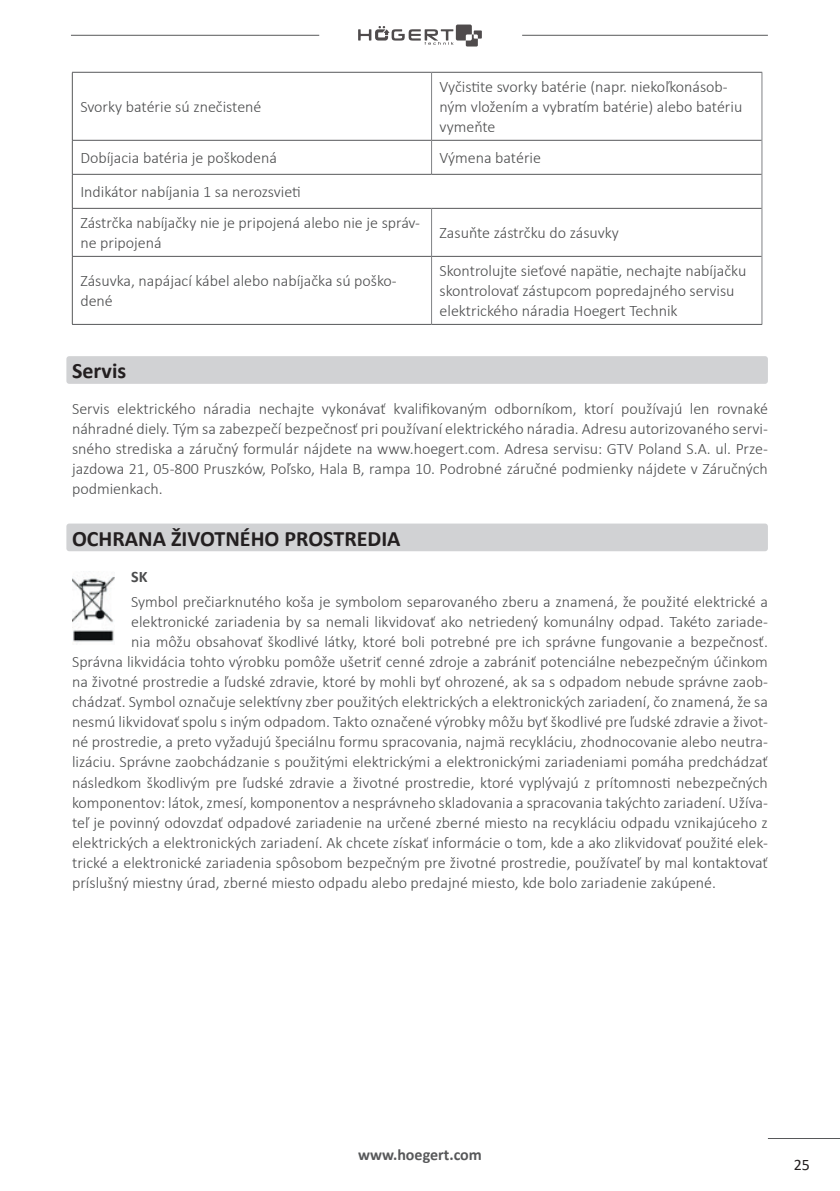
<style>
.page{position:relative;width:840px;height:1191px;background:#fff}
.page>*{position:absolute;margin:0;border:0;box-sizing:border-box;transform-origin:0 0}
.t1{font:700 22px "Calibri";color:#231f20}
.t2{font:300 16px/20px "Calibri";color:#4b4c4d}
.t3{font:700 16px "Calibri";color:#57585a}
.t4{font:16px "Calibri";color:#231f20}
.t5{font:700 16px "Calibri";color:#4b4c4d}
</style>
<div class="page">
<hr style="left:767px;top:1138px;width:72px;height:1px;background:#57585a">
<hr style="left:522px;top:35px;width:245px;height:1px;background:#57585a">
<hr style="left:71px;top:35px;width:248px;height:1px;background:#57585a">
<svg style="left:358px;top:25px;width:123px;height:22px"></svg>
<div style="left:66px;top:356px;width:701px;height:28px;background:#d1d2d4;border-radius:3px"></div>
<div style="left:66px;top:523px;width:701px;height:28px;background:#d1d2d4;border-radius:3px"></div>
<hr style="left:72px;top:72px;width:359px;height:1px;background:#57585a">
<hr style="left:72px;top:73px;width:1px;height:67px;background:#57585a">
<hr style="left:431px;top:72px;width:330px;height:1px;background:#57585a">
<hr style="left:72px;top:140px;width:359px;height:1px;background:#57585a">
<hr style="left:72px;top:141px;width:1px;height:33px;background:#57585a">
<hr style="left:431px;top:140px;width:330px;height:1px;background:#57585a">
<hr style="left:431px;top:73px;width:1px;height:67px;background:#808285">
<hr style="left:761px;top:73px;width:1px;height:67px;background:#808285">
<hr style="left:431px;top:141px;width:1px;height:33px;background:#808285">
<hr style="left:761px;top:140px;width:1px;height:34px;background:#808285">
<hr style="left:72px;top:174px;width:359px;height:1px;background:#57585a">
<hr style="left:72px;top:175px;width:1px;height:33px;background:#57585a">
<hr style="left:431px;top:174px;width:330px;height:1px;background:#57585a">
<hr style="left:72px;top:208px;width:359px;height:1px;background:#57585a">
<hr style="left:72px;top:209px;width:1px;height:47px;background:#57585a">
<hr style="left:431px;top:208px;width:330px;height:1px;background:#57585a">
<hr style="left:72px;top:256px;width:359px;height:1px;background:#57585a">
<hr style="left:72px;top:257px;width:1px;height:67px;background:#57585a">
<hr style="left:431px;top:256px;width:330px;height:1px;background:#57585a">
<hr style="left:72px;top:324px;width:359px;height:1px;background:#57585a">
<hr style="left:431px;top:324px;width:330px;height:1px;background:#57585a">
<hr style="left:761px;top:174px;width:1px;height:34px;background:#808285">
<hr style="left:431px;top:209px;width:1px;height:47px;background:#808285">
<hr style="left:761px;top:208px;width:1px;height:48px;background:#808285">
<hr style="left:431px;top:257px;width:1px;height:67px;background:#808285">
<hr style="left:761px;top:256px;width:1px;height:68px;background:#808285">
<img style="left:72px;top:571px;width:42px;height:71px">
<p class="t2" style="left:80px;top:97px;width:182px">Svorky batérie sú znečistené</p>
<p class="t2" style="left:439px;top:77px;width:304px">Vyčistite svorky batérie (napr. niekoľkonásob&shy;ným vložením a vybratím batérie) alebo batériu vymeňte</p>
<p class="t2" style="left:80px;top:148px;width:198px">Dobíjacia batéria je poškodená</p>
<p class="t2" style="left:439px;top:148px;width:103px">Výmena batérie</p>
<p class="t2" style="left:80px;top:176px;width:341px;line-height:31px">Indikátor nabíjania 1 sa nerozsvieti<br>Zástrčka nabíjačky nie je pripojená alebo nie je správ-</p>
<p class="t2" style="left:80px;top:233px;width:83px">ne pripojená</p>
<p class="t2" style="left:439px;top:223px;width:181px">Zasuňte zástrčku do zásuvky</p>
<p class="t2" style="left:80px;top:271px;width:318px">Zásuvka, napájací kábel alebo nabíjačka sú poško&shy;dené</p>
<p class="t2" style="left:439px;top:261px;width:308px">Skontrolujte sieťové napätie, nechajte nabíjačku skontrolovať zástupcom popredajného servisu elektrického náradia Hoegert Technik</p>
<h1 class="t1" style="left:72px;top:357px;width:56px">Servis</h1>
<p class="t2" style="left:72px;top:399px;width:697px;text-align:justify">Servis elektrického náradia nechajte vykonávať kvalifikovaným odborníkom, ktorí používajú len rovnaké náhradné diely. Tým sa zabezpečí bezpečnosť pri používaní elektrického náradia. Adresu autorizovaného servi&shy;sného strediska a záručný formulár nájdete na www.hoegert.com. Adresa servisu: GTV Poland S.A. ul. Prze&shy;jazdowa 21, 05-800 Pruszków, Poľsko, Hala B, rampa 10. Podrobné záručné podmienky nájdete v Záručných podmienkach.</p>
<h1 class="t1" style="left:72px;top:525px;width:330px">OCHRANA ŽIVOTNÉHO PROSTREDIA</h1>
<p class="t5" style="left:131px;top:566px;width:18px">SK</p>
<p class="t2" style="left:131px;top:592px;width:638px">Symbol prečiarknutého koša je symbolom separovaného zberu a znamená, že použité elektrické a</p>
<p class="t2" style="left:131px;top:612px;width:638px">elektronické zariadenia by sa nemali likvidovať ako netriedený komunálny odpad. Takéto zariade-</p>
<p class="t2" style="left:131px;top:632px;width:638px">nia môžu obsahovať škodlivé látky, ktoré boli potrebné pre ich správne fungovanie a bezpečnosť.</p>
<p class="t2" style="left:72px;top:652px;width:697px">Správna likvidácia tohto výrobku pomôže ušetriť cenné zdroje a zabrániť potenciálne nebezpečným účinkom</p>
<p class="t2" style="left:72px;top:672px;width:697px">na životné prostredie a ľudské zdravie, ktoré by mohli byť ohrozené, ak sa s odpadom nebude správne zaob-</p>
<p class="t2" style="left:72px;top:692px;width:697px">chádzať. Symbol označuje selektívny zber použitých elektrických a elektronických zariadení, čo znamená, že sa</p>
<p class="t2" style="left:72px;top:712px;width:697px">nesmú likvidovať spolu s iným odpadom. Takto označené výrobky môžu byť škodlivé pre ľudské zdravie a život-</p>
<p class="t2" style="left:72px;top:732px;width:697px">né prostredie, a preto vyžadujú špeciálnu formu spracovania, najmä recykláciu, zhodnocovanie alebo neutra-</p>
<p class="t2" style="left:72px;top:752px;width:697px">lizáciu. Správne zaobchádzanie s použitými elektrickými a elektronickými zariadeniami pomáha predchádzať</p>
<p class="t2" style="left:72px;top:772px;width:697px">následkom škodlivým pre ľudské zdravie a životné prostredie, ktoré vyplývajú z prítomnosti nebezpečných</p>
<p class="t2" style="left:72px;top:792px;width:697px">komponentov: látok, zmesí, komponentov a nesprávneho skladovania a spracovania takýchto zariadení. Užíva-</p>
<p class="t2" style="left:72px;top:812px;width:697px">teľ je povinný odovzdať odpadové zariadenie na určené zberné miesto na recykláciu odpadu vznikajúceho z</p>
<p class="t2" style="left:72px;top:832px;width:697px">elektrických a elektronických zariadení. Ak chcete získať informácie o tom, kde a ako zlikvidovať použité elek-</p>
<p class="t2" style="left:72px;top:852px;width:697px">trické a elektronické zariadenia spôsobom bezpečným pre životné prostredie, používateľ by mal kontaktovať</p>
<p class="t2" style="left:72px;top:872px;width:645px">príslušný miestny úrad, zberné miesto odpadu alebo predajné miesto, kde bolo zariadenie zakúpené.</p>
<p class="t3" style="left:358px;top:1144px;width:125px">www.hoegert.com</p>
<p class="t4" style="left:793px;top:1153px;width:18px">25</p>
</div>
